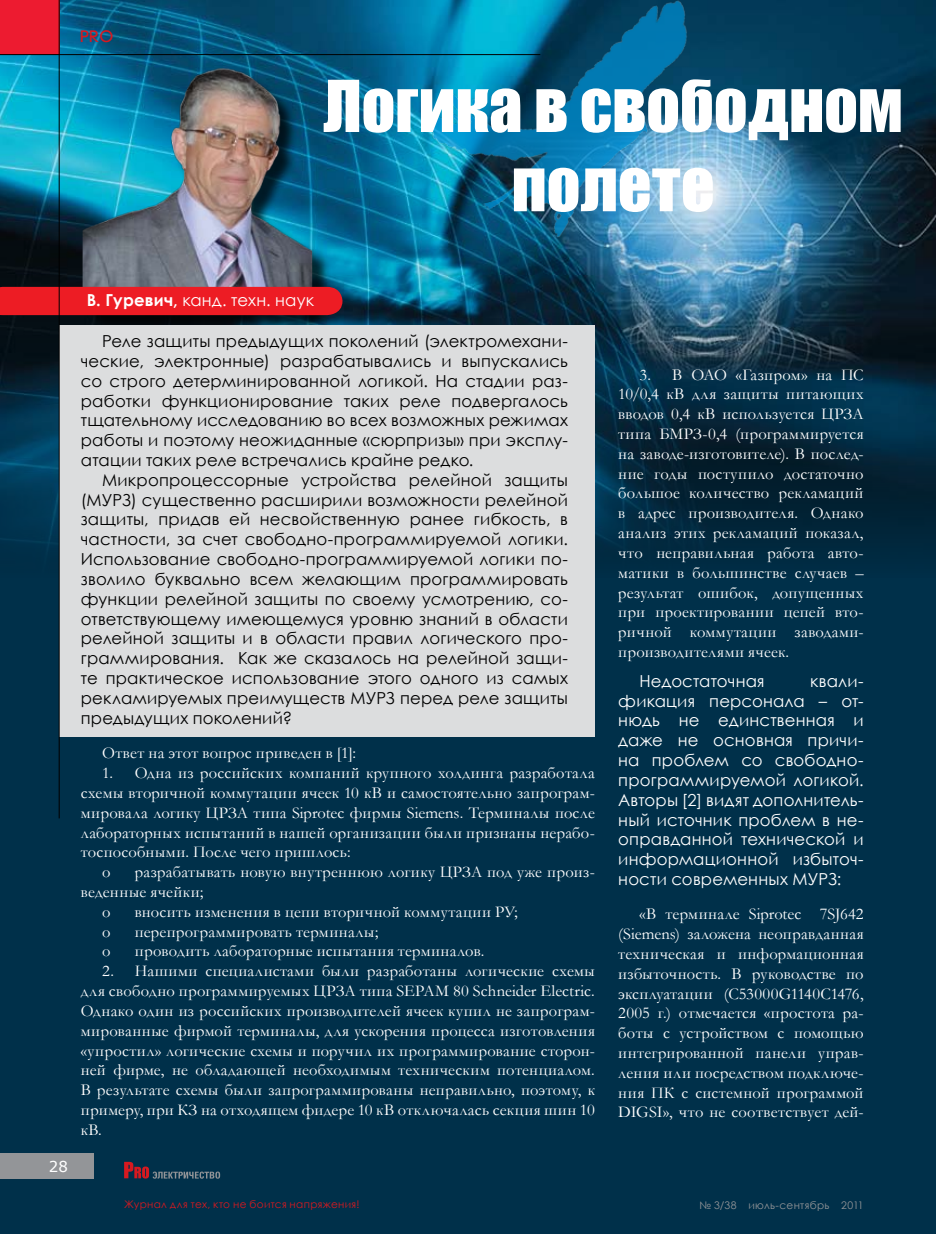
<style>
.page{position:relative;width:936px;height:1234px;background:#fff}
.page>*{position:absolute;margin:0;border:0;box-sizing:border-box;transform-origin:0 0}
.t1{font:66px/79.2px "Impact";color:#fff;text-align:center}
.t2{font:16.5px/19.8px "Garamond";letter-spacing:.02em;color:#fff;text-align:justify}
.t3{font:16.5px/19.8px "Century Gothic";letter-spacing:.01em;color:#000;text-align:justify}
.t4{font:16.5px/19.8px "Century Gothic";letter-spacing:.01em;color:#fff;text-align:justify}
.t5{font:16.5px "Journal Sans Serif Plain";color:#d71920}
.t6{font:15px "Verdana";color:#fff}
.t7{font:10.5px "Century Gothic";letter-spacing:.03em;color:#d71920}
.t8{font:10.5px "Century Gothic";letter-spacing:.03em;color:#939598}
.s1{font-weight:700}
</style>
<div class="page">
<div style="left:0;top:0;width:935px;height:1233px;background:#00304a"></div>
<img style="left:0;top:0;width:935px;height:577px">
<img style="left:406px;top:0;width:332px;height:269px">
<div style="left:85px;top:70px;width:246px;height:261px;background:#000;opacity:.75"></div>
<img style="left:83px;top:64px;width:229px;height:223px">
<div style="left:0;top:287px;width:342px;height:28px;background:#ed1c24"></div>
<div style="left:59px;top:325px;width:536px;height:411px;background:#dcddde"></div>
<div style="left:0;top:1152px;width:94px;height:26px;background:#939598"></div>
<svg style="left:124px;top:1161px;width:96px;height:17px"></svg>
<div style="left:0;top:0;width:60px;height:55px;background:#ed1b30"></div>
<hr style="left:0;top:54px;width:540px;height:1px;background:#000">
<hr style="left:59px;top:0;width:1px;height:818px;background:#000">
<p class="t5" style="left:80px;top:28px;width:35px">pro</p>
<h1 class="t1" style="left:323px;top:65px;width:581px">Логика в свободном полете</h1>
<p class="t6" style="left:49px;top:1156px;width:21px">28</p>
<p class="t4" style="left:87px;top:290px;width:229px"><span class="s1">В. Гуревич,</span> канд. техн. наук</p>
<p class="t3" style="left:81px;top:331px;width:488px;text-indent:21px">Реле защиты предыдущих поколений (электромехани&shy;ческие, электронные) разрабатывались и выпускались со строго детерминированной логикой. На стадии раз&shy;работки функционирование таких реле подвергалось тщательному исследованию во всех возможных режимах работы и поэтому неожиданные «сюрпризы» при эксплу&shy;атации таких реле встречались крайне редко.</p>
<p class="t3" style="left:81px;top:469px;width:488px;text-indent:21px">Микропроцессорные устройства релейной защиты (МУРЗ) существенно расширили возможности релейной защиты, придав ей несвойственную ранее гибкость, в частности, за счет свободно-программируемой логики.<br>Использование свободно-программируемой логики по&shy;зволило буквально всем желающим программировать функции релейной защиты по своему усмотрению, со&shy;ответствующему имеющемуся уровню знаний в области релейной защиты и в области правил логического про&shy;граммирования. Как же сказалось на релейной защи&shy;те практическое использование этого одного из самых рекламируемых преимуществ МУРЗ перед реле защиты предыдущих поколений?</p>
<p class="t2" style="left:102px;top:742px;width:255px">Ответ на этот вопрос приведен в [1]:</p>
<p class="t2" style="left:102px;top:762px;width:494px">1. Одна из российских компаний крупного холдинга разработала</p>
<p class="t2" style="left:81px;top:782px;width:515px">схемы вторичной коммутации ячеек 10 кВ и самостоятельно запрограм-</p>
<p class="t2" style="left:81px;top:802px;width:515px">мировала логику ЦРЗА типа Siprotec фирмы Siemens. Терминалы после</p>
<p class="t2" style="left:81px;top:821px;width:515px">лабораторных испытаний в нашей организации были признаны нерабо-</p>
<p class="t2" style="left:81px;top:841px;width:271px">тоспособными. После чего пришлось:</p>
<p class="t2" style="left:102px;top:861px;width:10px">o</p>
<p class="t2" style="left:135px;top:861px;width:461px">разрабатывать новую внутреннюю логику ЦРЗА под уже произ-</p>
<p class="t2" style="left:81px;top:881px;width:124px">веденные ячейки;</p>
<p class="t2" style="left:102px;top:901px;width:10px">o</p>
<p class="t2" style="left:135px;top:901px;width:384px">вносить изменения в цепи вторичной коммутации РУ;</p>
<p class="t2" style="left:102px;top:920px;width:10px">o</p>
<p class="t2" style="left:135px;top:920px;width:245px">перепрограммировать терминалы;</p>
<p class="t2" style="left:102px;top:940px;width:10px">o</p>
<p class="t2" style="left:135px;top:940px;width:351px">проводить лабораторные испытания терминалов.</p>
<p class="t2" style="left:81px;top:960px;width:515px;text-indent:21px">2. Нашими специалистами были разработаны логические схемы для свободно программируемых ЦРЗА типа SEPAM 80 Schneider Electric.<br>Однако один из российских производителей ячеек купил не запрограм&shy;мированные фирмой терминалы, для ускорения процесса изготовления «упростил» логические схемы и поручил их программирование сторон&shy;ней фирме, не обладающей необходимым техническим потенциалом.<br>В результате схемы были запрограммированы неправильно, поэтому, к примеру, при КЗ на отходящем фидере 10 кВ отключалась секция шин 10 кВ.</p>
<p class="t2" style="left:618px;top:364px;width:247px;text-indent:21px">3. В ОАО «Газпром» на ПС 10/0,4 кВ для защиты питающих вводов 0,4 кВ используется ЦРЗА типа БМРЗ-0,4 (программируется на заводе-изготовителе). В послед&shy;ние годы поступило достаточно большое количество рекламаций в адрес производителя. Однако анализ этих рекламаций показал, что неправильная работа авто&shy;матики в большинстве случаев – результат ошибок, допущенных при проектировании цепей вто&shy;ричной коммутации заводами&shy;производителями ячеек.</p>
<p class="t4" style="left:639px;top:670px;width:127px">Недостаточная</p>
<p class="t4" style="left:618px;top:670px;width:247px;text-indent:192px">квали&shy;фикация персонала – от&shy;нюдь не единственная и даже не основная причи&shy;на проблем со свободно&shy;программируемой логикой.<br>Авторы [2] видят дополнитель&shy;ный источник проблем в не&shy;оправданной технической и информационной избыточ&shy;ности современных МУРЗ:</p>
<p class="t2" style="left:618px;top:903px;width:247px;text-indent:21px">«В терминале Siprotec 7SJ642 (Siemens) заложена неоправданная техническая и информационная избыточность. В руководстве по эксплуатации (C53000G1140C1476, 2005 г.) отмечается «простота ра&shy;боты с устройством с помощью интегрированной панели управ&shy;ления или посредством подключе&shy;ния ПК с системной программой DIGSI», что не соответствует дей-</p>
<p class="t7" style="left:124px;top:1196px;width:237px">Журнал для тех, кто не боится напряжения!</p>
<p class="t8" style="left:699px;top:1197px;width:165px">№ 3/38 июль-сентябрь 2011</p>
</div>
